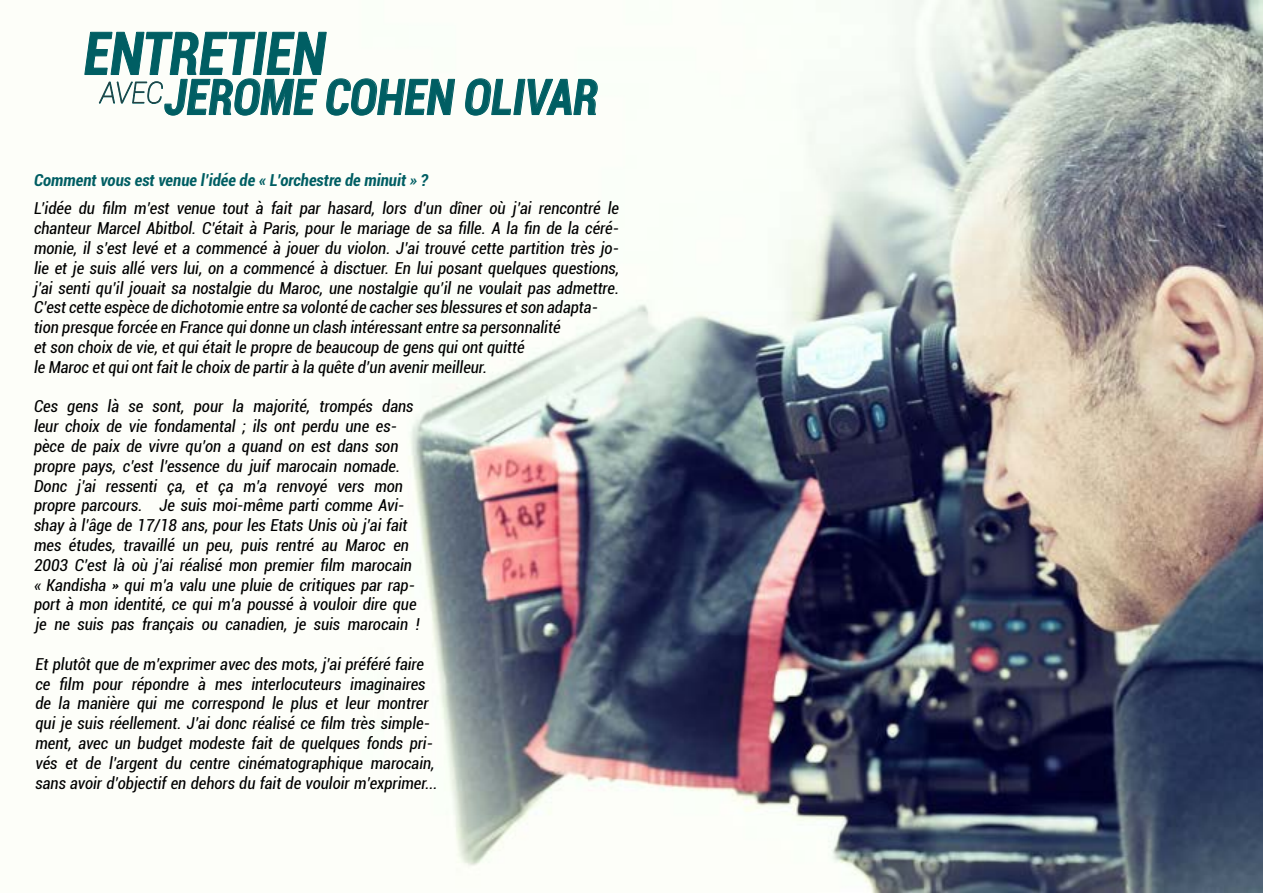
<style>
.page{position:relative;width:1263px;height:893px;background:#fff}
.page>*{position:absolute;margin:0;border:0;box-sizing:border-box;transform-origin:0 0}
.t1{font:italic 700 condensed 59.4px "Roboto";color:#005e63;scale:.91 1}
.t2{font:italic 700 condensed 49.5px "Roboto";color:#005e63;scale:.91 1}
.t3{font:italic condensed 16.5px/19.8px "Roboto";color:#000}
.t4{font:italic 700 condensed 16.5px "Roboto";color:#005e63}
</style>
<div class="page">
<img style="left:90px;top:0;width:1173px;height:893px">
<svg style="left:84px;top:32px;width:371px;height:84px"></svg>
<svg style="left:464px;top:78px;width:134px;height:38px"></svg>
<h1 class="t1" style="left:84px;top:12px;width:267px">ENTRETIEN</h1>
<h2 class="t2" style="left:100px;top:62px;width:549px"><sup>AVEC</sup>JEROME COHEN OLIVAR</h2>
<p class="t4" style="left:34px;top:168px;width:396px">Comment vous est venue l’idée de « L’orchestre de minuit » ?</p>
<p class="t3" style="left:34px;top:198px;width:587px">L’idée du film m’est venue tout à fait par hasard, lors d’un dîner où j’ai rencontré le chanteur Marcel Abitbol. C’était à Paris, pour le mariage de sa fille. A la fin de la céré&shy;monie, il s’est levé et a commencé à jouer du violon. J’ai trouvé cette partition très jo&shy;lie et je suis allé vers lui, on a commencé à disctuer. En lui posant quelques questions, j’ai senti qu’il jouait sa nostalgie du Maroc, une nostalgie qu’il ne voulait pas admettre.<br>C’est cette espèce de dichotomie entre sa volonté de cacher ses blessures et son adapta&shy;tion presque forcée en France qui donne un clash intéressant entre sa personnalité<br>et son choix de vie, et qui était le propre de beaucoup de gens qui ont quitté<br>le Maroc et qui ont fait le choix de partir à la quête d’un avenir meilleur.</p>
<p class="t3" style="left:34px;top:396px;width:387px">Ces gens là se sont, pour la majorité, trompés dans leur choix de vie fondamental ; ils ont perdu une es&shy;pèce de paix de vivre qu’on a quand on est dans son propre pays, c’est l’essence du juif marocain nomade.<br>Donc j’ai ressenti ça, et ça m’a renvoyé vers mon propre parcours. Je suis moi-même parti comme Avi&shy;shay à l’âge de 17/18 ans, pour les Etats Unis où j’ai fait mes études, travaillé un peu, puis rentré au Maroc en 2003 C’est là où j’ai réalisé mon premier film marocain « Kandisha » qui m’a valu une pluie de critiques par rap&shy;port à mon identité, ce qui m’a poussé à vouloir dire que je ne suis pas français ou canadien, je suis marocain !</p>
<p class="t3" style="left:36px;top:653px;width:403px">Et plutôt que de m’exprimer avec des mots, j’ai préféré faire ce film pour répondre à mes interlocuteurs imaginaires de la manière qui me correspond le plus et leur montrer qui je suis réellement. J’ai donc réalisé ce film très simple&shy;ment, avec un budget modeste fait de quelques fonds pri&shy;vés et de l’argent du centre cinématographique marocain, sans avoir d’objectif en dehors du fait de vouloir m’exprimer...</p>
</div>
